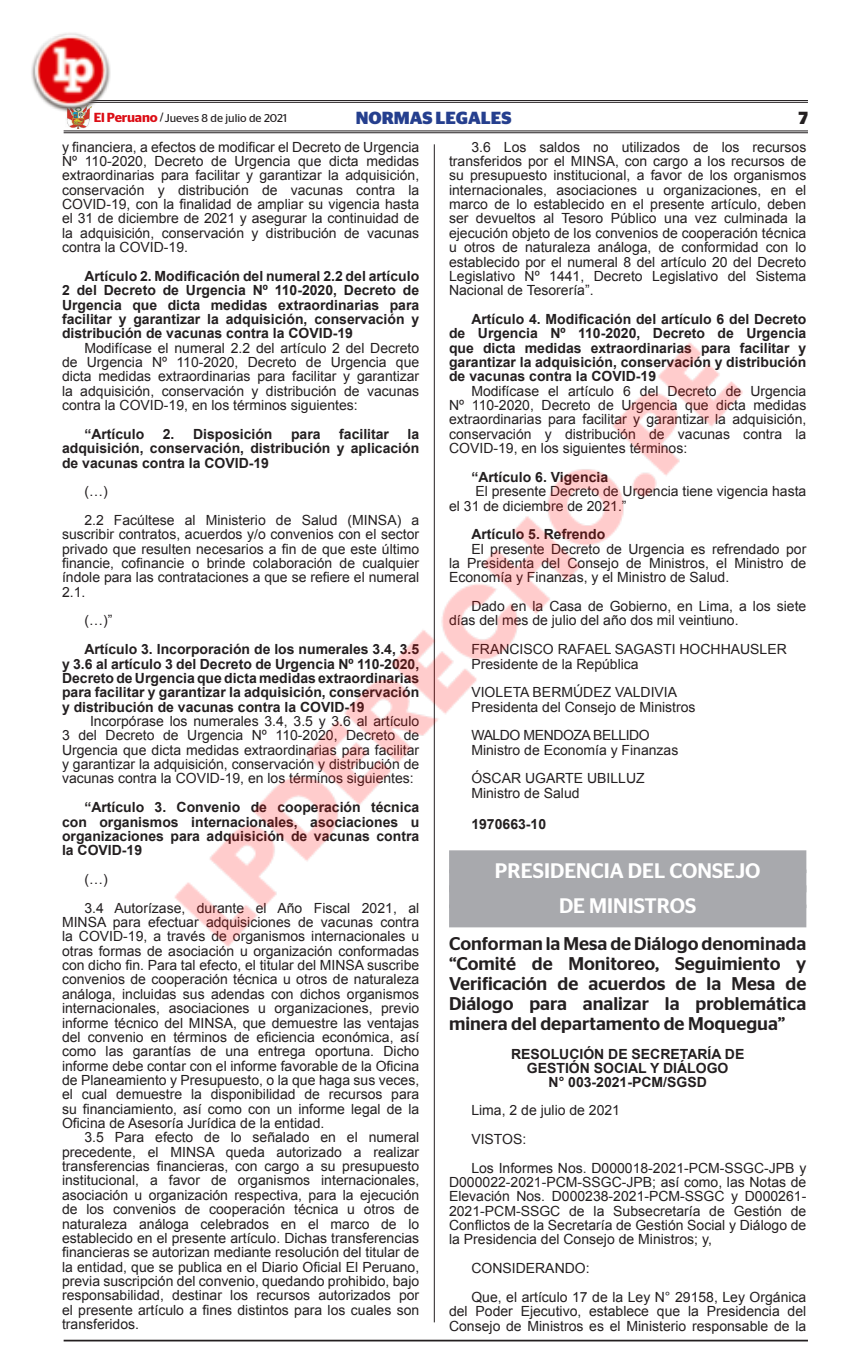
<style>
.page{position:relative;width:856px;height:1365px;background:#fff}
.page>*{position:absolute;margin:0;border:0;box-sizing:border-box;transform-origin:0 0}
.t1{font:500 21px/35px "Stag Sans";color:#fff;text-align:center}
.t2{font:500 18.38px/20.1px "Stag Sans";color:#231f20;text-align:justify}
.t3{font:700 17.5px "Stag Sans";color:#253f8e}
.t4{font:700 17.5px "Stag Sans";color:#231f20}
.t5{font:14px/14.3px "Arial";color:#231f20;text-align:justify}
.t6{font:700 14px/14.3px "Arial";color:#231f20;text-align:justify}
.t7{font:11.38px "Stag Sans";color:#231f20}
.s1{font-weight:600;font-size:13.12px;color:#dc0d15}
</style>
<div class="page">
<hr style="left:434px;top:144px;width:1px;height:1178px;background:#231f20">
<hr style="left:64px;top:1339px;width:744px;height:2px;background:#231f20">
<img style="left:31px;top:33px;width:777px;height:1236px">
<p class="t7" style="left:94px;top:111px;width:195px"><span class="s1">El Peruano</span> /Jueves 8 de julio de 2021</p>
<p class="t3" style="left:356px;top:107px;width:157px">NORMAS LEGALES</p>
<p class="t4" style="left:798px;top:107px;width:11px">7</p>
<p class="t5" style="left:62px;top:140px;width:359px">y financiera, a efectos de modificar el Decreto de Urgencia Nº 110-2020, Decreto de Urgencia que dicta medidas extraordinarias para facilitar y garantizar la adquisición, conservación y distribución de vacunas contra la COVID-19, con la finalidad de ampliar su vigencia hasta el 31 de diciembre de 2021 y asegurar la continuidad de la adquisición, conservación y distribución de vacunas contra la COVID-19.</p>
<p class="t6" style="left:62px;top:269px;width:359px;text-indent:22px">Artículo 2. Modificación del numeral 2.2 del artículo 2 del Decreto de Urgencia Nº 110-2020, Decreto de Urgencia que dicta medidas extraordinarias para facilitar y garantizar la adquisición, conservación y distribución de vacunas contra la COVID-19</p>
<p class="t5" style="left:62px;top:341px;width:359px;text-indent:22px">Modifícase el numeral 2.2 del artículo 2 del Decreto de Urgencia Nº 110-2020, Decreto de Urgencia que dicta medidas extraordinarias para facilitar y garantizar la adquisición, conservación y distribución de vacunas contra la COVID-19, en los términos siguientes:</p>
<p class="t6" style="left:84px;top:427px;width:61px">“Artículo</p>
<p class="t6" style="left:163px;top:427px;width:111px">2. Disposición</p>
<p class="t6" style="left:291px;top:427px;width:31px">para</p>
<p class="t6" style="left:339px;top:427px;width:51px">facilitar</p>
<p class="t5" style="left:449px;top:140px;width:359px;text-indent:22px">3.6 Los saldos no utilizados de los recursos transferidos por el MINSA, con cargo a los recursos de su presupuesto institucional, a favor de los organismos internacionales, asociaciones u organizaciones, en el marco de lo establecido en el presente artículo, deben ser devueltos al Tesoro Público una vez culminada la ejecución objeto de los convenios de cooperación técnica u otros de naturaleza análoga, de conformidad con lo establecido por el numeral 8 del artículo 20 del Decreto Legislativo Nº 1441, Decreto Legislativo del Sistema Nacional de Tesorería”.</p>
<p class="t6" style="left:449px;top:312px;width:359px;text-indent:22px">Artículo 4. Modificación del artículo 6 del Decreto de Urgencia Nº 110-2020, Decreto de Urgencia que dicta medidas extraordinarias para facilitar y garantizar la adquisición, conservación y distribución de vacunas contra la COVID-19</p>
<p class="t5" style="left:449px;top:384px;width:359px;text-indent:22px">Modifícase el artículo 6 del Decreto de Urgencia Nº 110-2020, Decreto de Urgencia que dicta medidas extraordinarias para facilitar y garantizar la adquisición, conservación y distribución de vacunas contra la COVID-19, en los siguientes términos:</p>
<p class="t6" style="left:471px;top:470px;width:138px">“Artículo 6. Vigencia</p>
<p class="t5" style="left:449px;top:484px;width:359px;text-indent:26px">El presente Decreto de Urgencia tiene vigencia hasta el 31 de diciembre de 2021.”</p>
<p class="t6" style="left:471px;top:527px;width:135px">Artículo 5. Refrendo</p>
<p class="t5" style="left:449px;top:541px;width:359px;text-indent:22px">El presente Decreto de Urgencia es refrendado por la Presidenta del Consejo de Ministros, el Ministro de Economía y Finanzas, y el Ministro de Salud.</p>
<p class="t5" style="left:449px;top:599px;width:359px;text-indent:22px">Dado en la Casa de Gobierno, en Lima, a los siete días del mes de julio del año dos mil veintiuno.</p>
<p class="t5" style="left:471px;top:642px;width:317px">FRANCISCO RAFAEL SAGASTI HOCHHAUSLER<br>Presidente de la República</p>
<p class="t5" style="left:471px;top:685px;width:226px">VIOLETA BERMÚDEZ VALDIVIA<br>Presidenta del Consejo de Ministros</p>
<p class="t5" style="left:471px;top:728px;width:23px">Waldo</p>
<p class="t5" style="left:523px;top:728px;width:22px">Mendoza</p>
<p class="t6" style="left:62px;top:427px;width:359px;text-indent:345px">la adquisición, conservación, distribución y aplicación de vacunas contra la COVID-19</p>
<p class="t5" style="left:84px;top:477px;width:336px;line-height:28.7px">(…)<br>2.2 Facúltese al Ministerio de Salud (MINSA) a</p>
<p class="t5" style="left:62px;top:527px;width:359px">suscribir contratos, acuerdos y/o convenios con el sector privado que resulten necesarios a fin de que este último financie, cofinancie o brinde colaboración de cualquier índole para las contrataciones a que se refiere el numeral 2.1.</p>
<p class="t5" style="left:84px;top:613px;width:29px">(…)”</p>
<p class="t6" style="left:62px;top:642px;width:359px;text-indent:22px">Artículo 3. Incorporación de los numerales 3.4, 3.5 y 3.6 al artículo 3 del Decreto de Urgencia Nº 110-2020, Decreto de Urgencia que dicta medidas extraordinarias para facilitar y garantizar la adquisición, conservación y distribución de vacunas contra la COVID-19</p>
<p class="t5" style="left:62px;top:714px;width:359px;text-indent:28px">Incorpórase los numerales 3.4, 3.5 y 3.6 al artículo 3 del Decreto de Urgencia Nº 110-2020, Decreto de Urgencia que dicta medidas extraordinarias para facilitar y garantizar la adquisición, conservación y distribución de vacunas contra la COVID-19, en los términos siguientes:</p>
<p class="t6" style="left:62px;top:800px;width:359px;text-indent:22px">“Artículo 3. Convenio de cooperación técnica con organismos internacionales, asociaciones u organizaciones para adquisición de vacunas contra la COVID-19</p>
<p class="t5" style="left:84px;top:864px;width:336px;line-height:28.7px">(…)<br>3.4 Autorízase, durante el Año Fiscal 2021, al</p>
<p class="t5" style="left:62px;top:915px;width:359px">MINSA para efectuar adquisiciones de vacunas contra la COVID-19, a través de organismos internacionales u otras formas de asociación u organización conformadas con dicho fin. Para tal efecto, el titular del MINSA suscribe convenios de cooperación técnica u otros de naturaleza análoga, incluidas sus adendas con dichos organismos internacionales, asociaciones u organizaciones, previo informe técnico del MINSA, que demuestre las ventajas del convenio en términos de eficiencia económica, así como las garantías de una entrega oportuna. Dicho informe debe contar con el informe favorable de la Oficina de Planeamiento y Presupuesto, o la que haga sus veces, el cual demuestre la disponibilidad de recursos para su financiamiento, así como con un informe legal de la Oficina de Asesoría Jurídica de la entidad.</p>
<p class="t5" style="left:62px;top:1130px;width:359px;text-indent:22px">3.5 Para efecto de lo señalado en el numeral precedente, el MINSA queda autorizado a realizar transferencias financieras, con cargo a su presupuesto institucional, a favor de organismos internacionales, asociación u organización respectiva, para la ejecución de los convenios de cooperación técnica u otros de naturaleza análoga celebrados en el marco de lo establecido en el presente artículo. Dichas transferencias financieras se autorizan mediante resolución del titular de la entidad, que se publica en el Diario Oficial El Peruano, previa suscripción del convenio, quedando prohibido, bajo responsabilidad, destinar los recursos autorizados por el presente artículo a fines distintos para los cuales son transferidos.</p>
<p class="t5" style="left:471px;top:728px;width:208px;text-indent:122px">Bellido<br>Ministro de Economía y Finanzas</p>
<p class="t5" style="left:471px;top:771px;width:22px">Óscar</p>
<p class="t5" style="left:525px;top:771px;width:21px">Ugarte</p>
<p class="t5" style="left:587px;top:771px;width:19px">Ubilluz</p>
<p class="t5" style="left:471px;top:785px;width:110px">Ministro de Salud</p>
<p class="t6" style="left:471px;top:817px;width:76px">1970663-10</p>
<h1 class="t1" style="left:495px;top:853px;width:267px">PRESIDENCIA DEL CONSEJO<br>DE MINISTROS</h1>
<h2 class="t2" style="left:449px;top:933px;width:359px">Conforman la Mesa de Diálogo denominada “Comité de Monitoreo, Seguimiento y Verificación de acuerdos de la Mesa de Diálogo para analizar la problemática minera del departamento de Moquegua”</h2>
<p class="t6" style="left:527px;top:1046px;width:219px;text-indent:-16px">resolución DE Secretaría de<br>Gestión Socia</p>
<p class="t6" style="left:548px;top:1060px;width:160px;text-align:right">l y Diálogo<br>N° 003-2021-PCM/SGSD</p>
<p class="t5" style="left:471px;top:1095px;width:336px;line-height:28.7px;text-align:left">Lima, 2 de julio de 2021<br>VISTOS:<br>Los Informes Nos. D000018-2021-PCM-SSGC-JPB y</p>
<p class="t5" style="left:449px;top:1174px;width:359px">D000022-2021-PCM-SSGC-JPB; así como, las Notas de Elevación Nos. D000238-2021-PCM-SSGC y D000261- 2021-PCM-SSGC de la Subsecretaría de Gestión de Conflictos de la Secretaría de Gestión Social y Diálogo de la Presidencia del Consejo de Ministros; y,</p>
<p class="t5" style="left:471px;top:1253px;width:336px;line-height:28.7px">CONSIDERANDO:<br>Que, el artículo 17 de la Ley N° 29158, Ley Orgánica</p>
<p class="t5" style="left:449px;top:1304px;width:359px">del Poder Ejecutivo, establece que la Presidencia del<br>Consejo de Ministros es el Ministerio responsable de la</p>
</div>
